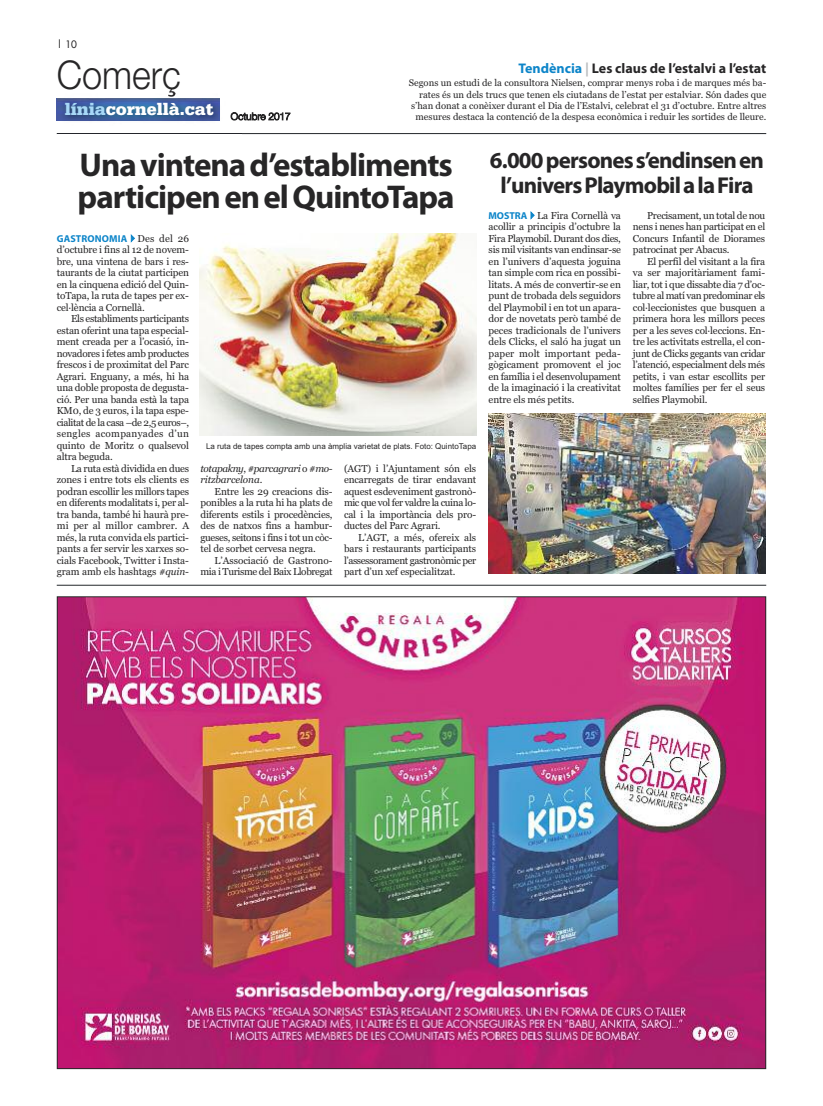
<style>
.page{position:relative;width:823px;height:1106px;background:#fff}
.page>*{position:absolute;margin:0;border:0;box-sizing:border-box;transform-origin:0 0}
.t1{font:300 39.6px "Helvetica Neue";color:#272627;scale:.91 1}
.t2{font:700 33px/32px "Myriad Pro";letter-spacing:-.03em;color:#272627}
.t3{font:700 23px/25px "Myriad Pro";letter-spacing:-.035em;color:#272627;text-align:center}
.t4{font:900 18px "Serifa";color:#fff}
.t5{font:700 14px "Myriad Pro";color:#272627}
.t6{font:10px/11.5px "Georgia";letter-spacing:-.015em;color:#272627;text-align:justify}
.t7{font:10px/11.5px "Georgia";letter-spacing:-.035em;color:#272627;text-align:right}
.t8{font:italic 10px/11.5px "Georgia";letter-spacing:-.035em;color:#272627}
.t9{font:700 10px "Myriad Pro";letter-spacing:.01em;color:#0d85c9}
.t10{font:10px "Futura";color:#272627}
.t11{font:9.5px/11.4px "Georgia";color:#272627;text-align:right}
.t12{font:8px "Arial";color:#272627}
.s1{color:#a7d8f7}
.s2{color:#0d85c9}
.s3{color:#b8bbbe}
.s4{font-family:"Georgia";font-weight:400;color:#272627}
.s5{font-style:italic}
.s6{font-style:normal}
.s7{font-family:"Myriad Pro";font-weight:700;color:#0d85c9}
.s8{font-family:"Koz Min Pr 6 N";font-weight:500}
</style>
<div class="page">
<hr style="left:57px;top:133px;width:708px;height:1px;background:#23262b">
<img style="left:57px;top:98px;width:163px;height:23px">
<svg style="left:168px;top:94px;width:8px;height:3px"></svg>
<img style="left:57px;top:98px;width:162px;height:22px">
<hr style="left:57px;top:585px;width:708px;height:1px;background:#23262b">
<img style="left:59px;top:598px;width:704px;height:469px">
<img style="left:488px;top:414px;width:276px;height:159px">
<img style="left:199px;top:233px;width:277px;height:202px">
<p class="t10" style="left:57px;top:40px;width:22px">| 10</p>
<h1 class="t1" style="left:57px;top:50px;width:138px">Comerç</h1>
<h3 class="t4" style="left:65px;top:103px;width:227px"><span class="s1">línia</span>cornellà.cat <sub>Octubre</sub> <sub>2017</sub></h3>
<h3 class="t5" style="left:518px;top:63px;width:249px"><span class="s2">Tendència</span> <span class="s3">|</span> Les claus de l’estalvi a l’estat</h3>
<p class="t11" style="left:408px;top:77px;width:359px">Segons un estudi de la consultora Nielsen, comprar menys roba i de marques més ba&shy;rates és un dels trucs que tenen els ciutadans de l’estat per estalviar. Són dades que s’han donat a conèixer durant el Dia de l’Estalvi, celebrat el 31 d’octubre. Entre altres mesures destaca la contenció de la despesa econòmica i reduir les sortides de lleure.</p>
<h2 class="t2" style="left:78px;top:151px;width:378px">Unavintenad’establiments participenenelQuintoTapa</h2>
<p class="t9" style="left:57px;top:234px;width:134px">GASTRONOMIA✔<span class="s4">Des del 26</span></p>
<p class="t6" style="left:57px;top:244px;width:134px">d’octubre i fins al 12 de novem&shy;bre, una vintena de bars i res&shy;taurants de la ciutat participen en la cinquena edició del Quin&shy;toTapa, la ruta de tapes per ex&shy;cel·lència a Cornellà.</p>
<p class="t6" style="left:57px;top:313px;width:134px;text-indent:14px">Els establiments participants estan oferint una tapa especial&shy;ment creada per a l’ocasió, in&shy;novadores i fetes amb productes frescos i de proximitat del Parc Agrari. Enguany, a més, hi ha una doble proposta de degusta&shy;ció. Per una banda està la tapa KM0, de 3 euros, i la tapa espe&shy;cialitat de la casa –de 2,5 euros–, sengles acompanyades d’un quinto de Moritz o qualsevol altra beguda.</p>
<p class="t6" style="left:57px;top:462px;width:134px;text-indent:14px">La ruta està dividida en dues zones i entre tots els clients es podran escollir les millors tapes en diferents modalitats i, per al&shy;tra banda, també hi haurà pre&shy;mi per al millor cambrer. A més, la ruta convida els partici&shy;pants a fer servir les xarxes so&shy;cials Facebook, Twitter i Insta&shy;gram amb els hashtags <span class="s5">#quin-</span></p>
<p class="t8" style="left:200px;top:462px;width:133px">totapakny<span class="s6">,</span> #parcagrari <span class="s6">o</span> #mo&shy;ritzbarcelona<span class="s6">.</span></p>
<p class="t12" style="left:206px;top:441px;width:271px">La ruta de tapes compta amb una àmplia varietat de plats. Foto: QuintoTapa</p>
<p class="t6" style="left:344px;top:462px;width:134px">(AGT) i l’Ajuntament són els encarregats de tirar endavant aquest esdeveniment gastronò&shy;mic que vol fer valdre la cuina lo&shy;cal i la importància dels pro&shy;ductes del Parc Agrari.</p>
<p class="t6" style="left:344px;top:531px;width:134px;text-indent:14px">L’AGT, a més, ofereix als bars i restaurants participants l’assessorament gastronòmic per part d’un xef especialitzat.</p>
<p class="t6" style="left:200px;top:485px;width:134px;text-indent:14px">Entre les 29 creacions dis&shy;ponibles a la ruta hi ha plats de diferents estils i procedències, des de natxos fins a hambur&shy;gueses, seitons i fins i tot un còc&shy;tel de sorbet cervesa negra.</p>
<p class="t7" style="left:200px;top:554px;width:134px">L’Associació de Gastrono&shy;mia i Turisme del Baix Llobregat</p>
<h3 class="t3" style="left:489px;top:149px;width:275px">6.000personess’endinsenen l’universPlaymobilalaFira</h3>
<p class="t6" style="left:488px;top:209px;width:134px"><span class="s7">MOSTRA</span><span class="s2">✔</span>La Fira Cornellà va acollir a principis d’octubre la Fira Playmobil. Durant dos dies, sis mil visitants van endinsar-se en l’univers d’aquesta joguina tan simple com rica en possibi&shy;litats. A me<span class="s8">́</span>s de convertir-se en punt de trobada dels seguidors del Playmobil i en tot un apara&shy;dor de novetats pero<span class="s8">̀</span> tambe<span class="s8">́</span> de peces tradicionals de l’univers dels Clicks, el salo<span class="s8">́</span> ha jugat un paper molt important peda&shy;go<span class="s8">̀</span>gicament promovent el joc en fam<span class="s8">́</span>ilia i el desenvolupament de la imaginacio<span class="s8">́</span> i la creativitat entre els me<span class="s8">́</span>s petits.</p>
<p class="t6" style="left:632px;top:209px;width:134px;text-indent:14px">Precisament, un total de nou nens i nenes han participat en el Concurs Infantil de Diorames patrocinat per Abacus.</p>
<p class="t6" style="left:632px;top:255px;width:134px;text-indent:14px">El perfil del visitant a la fira va ser majorita<span class="s8">̀</span>riament fami&shy;liar, tot i que dissabte dia 7 d’oc&shy;tubre al matí van predominar els col·leccionistes que busquen a primera hora les millors peces per a les seves col·leccions. En&shy;tre les activitats estrella, el con&shy;junt de Clicks gegants van cridar l’atencio<span class="s8">́</span>, especialment dels me<span class="s8">́</span>s petits, i van estar escollits per moltes famílies per fer el seus selfies Playmobil.</p>
</div>
